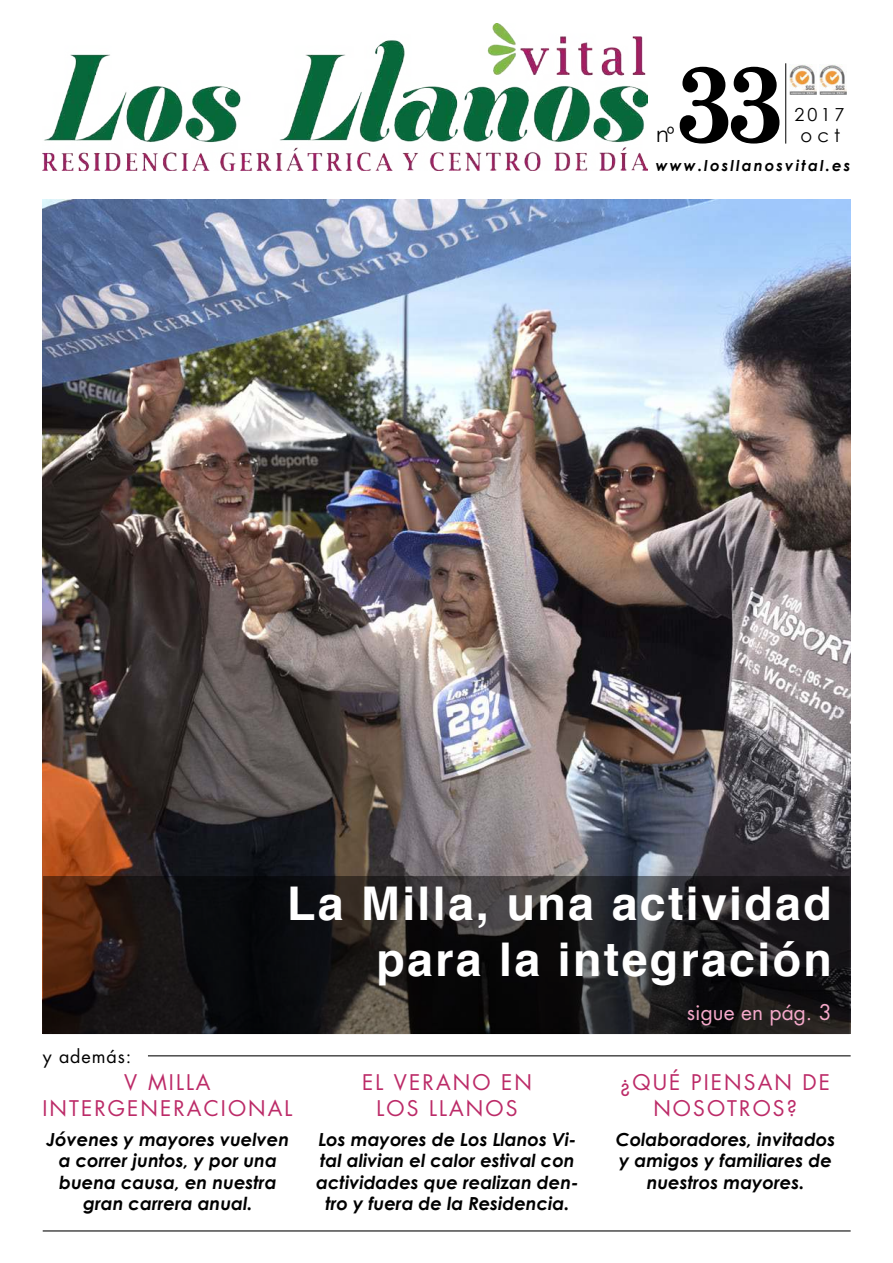
<style>
.page{position:relative;width:893px;height:1263px;background:#fff}
.page>*{position:absolute;margin:0;border:0;box-sizing:border-box;transform-origin:0 0}
.t1{font:700 108px "Century Schoolbook";color:#000}
.t2{font:700 46.5px/55.8px "Helvetica";letter-spacing:.05em;color:#fff;text-align:right}
.t3{font:21px/25.2px "Futura Std";letter-spacing:.1em;color:#bc2b68;text-align:center}
.t4{font:21px "Futura Std";color:#f5a9ca}
.t5{font:21px "Century Gothic";color:#000}
.t6{font:italic 700 18px/21.6px "Century Gothic";color:#000;text-align:center}
.t7{font:18px "Futura Std";letter-spacing:.05em;color:#000}
.t8{font:18px "Century Gothic";letter-spacing:.2em;color:#000}
.t9{font:italic 700 15px "Century Gothic";letter-spacing:.14em;color:#000}
</style>
<div class="page">
<img style="left:42px;top:200px;width:809px;height:834px">
<img style="left:42px;top:24px;width:605px;height:147px">
<img style="left:790px;top:65px;width:27px;height:30px">
<img style="left:819px;top:65px;width:27px;height:30px">
<hr style="left:785px;top:63px;width:1px;height:81px;background:#000">
<hr style="left:148px;top:1055px;width:703px;height:1px;background:#000">
<hr style="left:43px;top:1230px;width:808px;height:1px;background:#000">
<svg style="left:45px;top:878px;width:803px;height:154px;background:#1e1a1a"></svg>
<div style="left:43px;top:876px;width:807px;height:158px;border:1px solid #000"></div>
<h1 class="t1" style="left:672px;top:42px;width:115px">33</h1>
<p class="t8" style="left:794px;top:105px;width:51px">2017</p>
<p class="t5" style="left:656px;top:122px;width:20px">nº</p>
<p class="t8" style="left:801px;top:125px;width:41px">oct</p>
<p class="t9" style="left:656px;top:159px;width:196px">www.losllanosvital.es</p>
<h2 class="t2" style="left:287px;top:880px;width:546px">La Milla, una actividad para la integración</h2>
<p class="t4" style="left:687px;top:1000px;width:146px">sigue en pág. 3</p>
<p class="t7" style="left:43px;top:1045px;width:90px">y además:</p>
<p class="t3" style="left:42px;top:1071px;width:252px">V MILLA<br>INTERGENERACIONAL</p>
<p class="t3" style="left:362px;top:1071px;width:171px">EL VERANO EN<br>LOS LLANOS</p>
<p class="t3" style="left:620px;top:1071px;width:211px">¿QUÉ PIENSAN DE<br>NOSOTROS?</p>
<p class="t6" style="left:47px;top:1129px;width:244px">Jóvenes y mayores vuelven a correr juntos, y por una buena causa, en nuestra gran carrera anual.</p>
<p class="t6" style="left:316px;top:1129px;width:264px">Los mayores de Los Llanos Vi&shy;tal alivian el calor estival con actividades que realizan den&shy;tro y fuera de la Residencia.</p>
<p class="t6" style="left:616px;top:1129px;width:221px">Colaboradores, invitados y amigos y familiares de nuestros mayores.</p>
</div>
